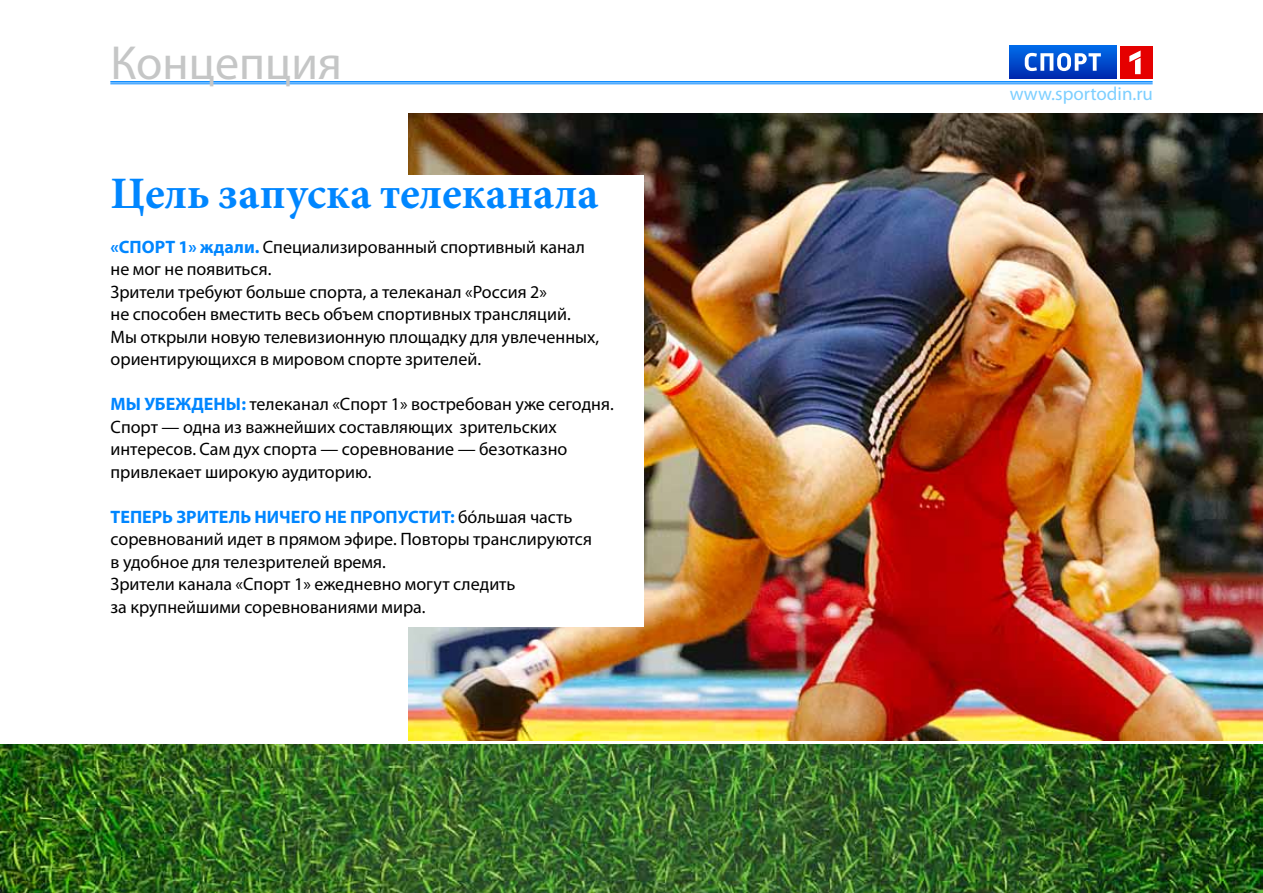
<style>
.page{position:relative;width:1263px;height:893px;background:#fff}
.page>*{position:absolute;margin:0;border:0;box-sizing:border-box;transform-origin:0 0}
.t1{font:48px "Myriad Pro";color:#c5c6c6}
.t2{font:700 45px "Minion Pro";color:#0086ff}
.t3{font:18.9px "Myriad Pro";color:#7dcfff}
.t4{font:18px/22.5px "Myriad Pro";color:#000}
.s1{font-weight:700;color:#0086ff}
</style>
<div class="page">
<div style="left:1009px;top:46px;width:108px;height:32px;background:linear-gradient(to bottom,#006cea,#002cb1)"></div>
<div style="left:1120px;top:46px;width:32px;height:32px;background:#e50000"></div>
<svg style="left:1129px;top:50px;width:11px;height:24px"></svg>
<svg style="left:1025px;top:53px;width:76px;height:18px"></svg>
<hr style="left:110px;top:84px;width:1042px;height:1px;background:#0086ff">
<hr style="left:110px;top:81px;width:1042px;height:2px;background:#0086ff">
<img style="left:0;top:745px;width:1263px;height:148px">
<img style="left:408px;top:114px;width:855px;height:626px">
<div style="left:111px;top:175px;width:533px;height:451px;background:#fff"></div>
<h1 class="t1" style="left:110px;top:33px;width:233px">Концепция</h1>
<h2 class="t2" style="left:111px;top:162px;width:489px">Цель запуска телеканала</h2>
<p class="t4" style="left:111px;top:235px;width:490px"><span class="s1">«СПОРТ 1» ждали.</span> Специализированный спортивный канал не мог не появиться.<br>Зрители требуют больше спорта, а телеканал «Россия 2»<br>не способен вместить весь объем спортивных трансляций.<br>Мы открыли новую телевизионную площадку для увлеченных, ориентирующихся в мировом спорте зрителей.</p>
<p class="t4" style="left:111px;top:393px;width:505px"><span class="s1">МЫ УБЕЖДЕНЫ:</span> телеканал «Спорт 1» востребован уже сегодня.<br>Спорт — одна из важнейших составляющих зрительских интересов. Сам дух спорта — соревнование — безотказно привлекает широкую аудиторию.</p>
<p class="t4" style="left:111px;top:505px;width:483px"><span class="s1">ТЕПЕРЬ ЗРИТЕЛЬ НИЧЕГО НЕ ПРОПУСТИТ:</span> бóльшая часть соревнований идет в прямом эфире. Повторы транслируются в удобное для телезрителей время.<br>Зрители канала «Спорт 1» ежедневно могут следить<br>за крупнейшими соревнованиями мира.</p>
<p class="t3" style="left:1010px;top:82px;width:145px">www.sportodin.ru</p>
</div>
